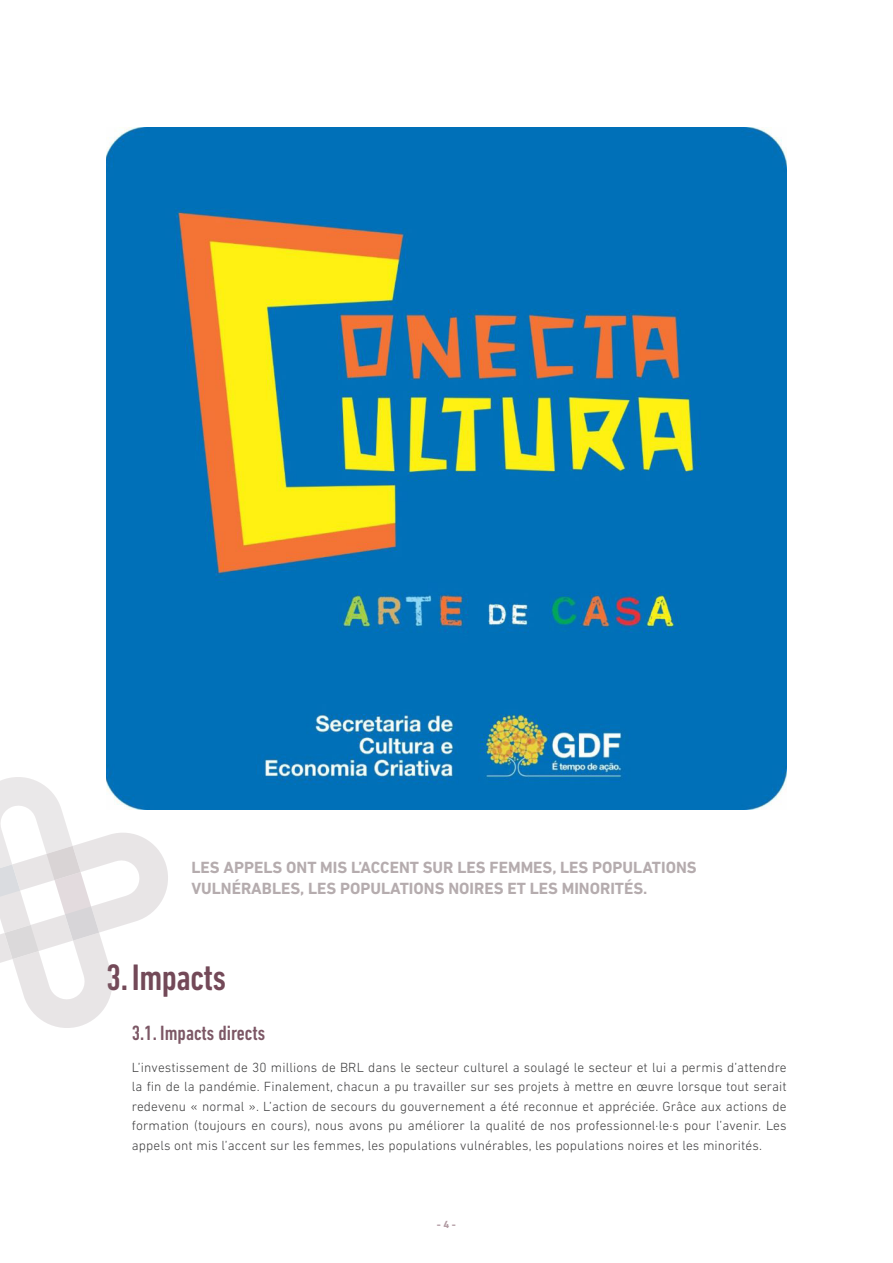
<style>
.page{position:relative;width:893px;height:1263px;background:#fff}
.page>*{position:absolute;margin:0;border:0;box-sizing:border-box;transform-origin:0 0}
.TITULAR_1{font:500 condensed 37.5px "DIN Next LT Pro";letter-spacing:-.01em;color:#734958}
.Titular_1_1{font:500 condensed 21px "DIN Next LT Pro";color:#7c5765}
.DESTACATS{font:700 16.5px/21px "DIN Next LT Pro";color:#b5acae}
.Text_Base{font:300 13.5px/19.5px "DIN Next LT Pro";letter-spacing:.01em;color:#3e3e3f;text-align:justify}
.num_pg{font:700 10.5px "DIN Next LT Pro";color:#b19aa2}
</style>
<div class="page">
<img style="left:106px;top:128px;width:681px;height:682px">
<svg style="left:0;top:772px;width:173px;height:256px"></svg>
<p class="DESTACATS" style="left:191px;top:856px;width:507px">LES APPELS ONT MIS L’ACCENT SUR LES FEMMES, LES POPULATIONS<br>VULNÉRABLES, LES POPULATIONS NOIRES ET LES MINORITÉS.</p>
<p class="TITULAR_1" style="left:106px;top:956px;width:121px">3.Impacts</p>
<p class="Titular_1_1" style="left:132px;top:1020px;width:135px">3.1. Impacts directs</p>
<p class="Text_Base" style="left:132px;top:1057px;width:656px">L’investissement de 30 millions de BRL dans le secteur culturel a soulagé le secteur et lui a permis d’attendre la fin de la pandémie. Finalement, chacun a pu travailler sur ses projets à mettre en œuvre lorsque tout serait redevenu « normal ». L’action de secours du gouvernement a été reconnue et appréciée. Grâce aux actions de formation (toujours en cours), nous avons pu améliorer la qualité de nos professionnel·le·s pour l’avenir. Les appels ont mis l’accent sur les femmes, les populations vulnérables, les populations noires et les minorités.</p>
<p class="num_pg" style="left:437px;top:1218px;width:21px">- 4 -</p>
</div>
